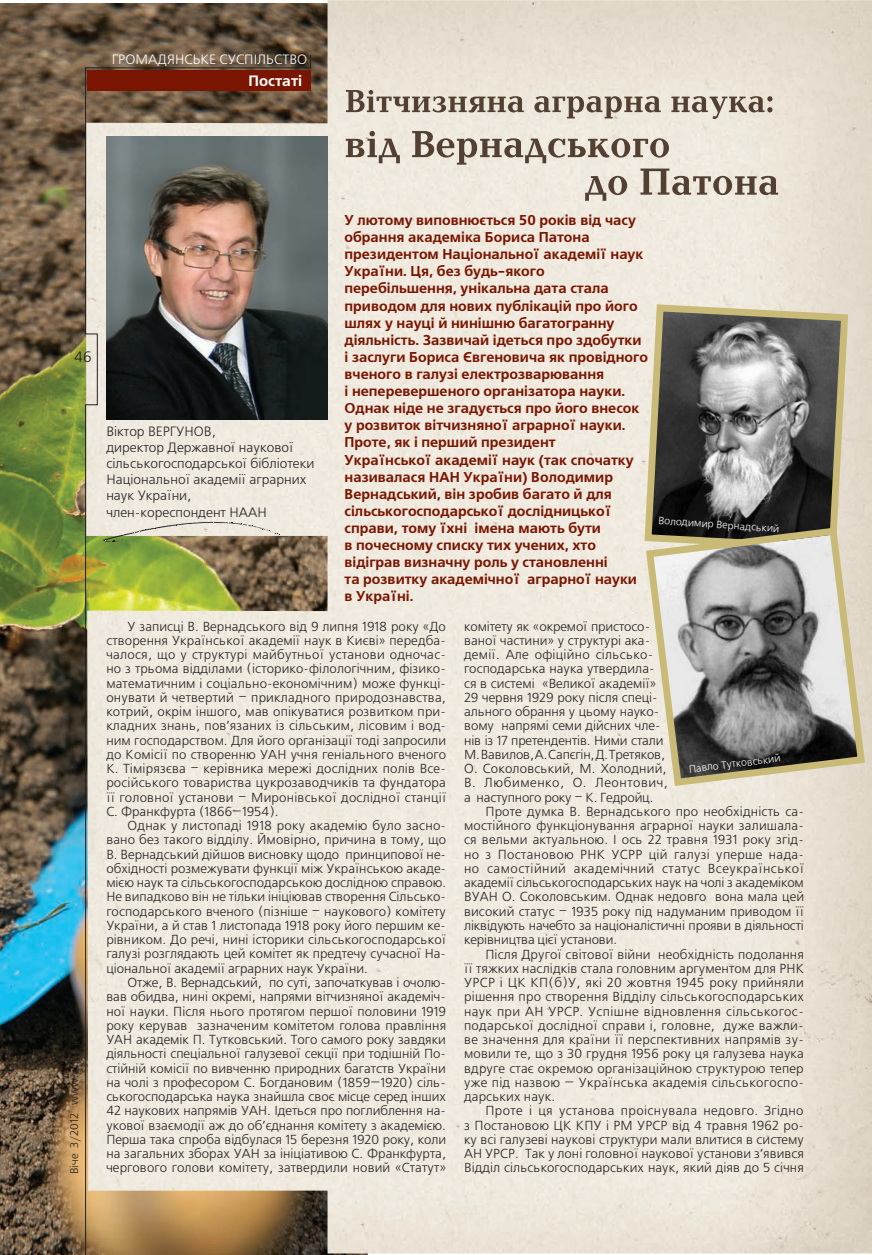
<style>
.page{position:relative;width:872px;height:1255px;background:#fff}
.page>*{position:absolute;margin:0;border:0;box-sizing:border-box;transform-origin:0 0}
.rubrica_left{font:700 15px "Free Set C";color:#fff}
.foto{font:15px "Free Set C";color:#231f20}
.vrez{font:700 14.25px/17.1px "Free Set C";color:#791500}
.author{font:13.5px/16.2px "Free Set C";color:#231f20}
.rubrica_right{font:13.5px "Free Set C";color:#fff}
.text_freeset{font:13.05px/14.2px "Free Set C";color:#231f20;text-align:justify}
.t1{font:11.25px "Free Set C";color:#231f20}
.foto-2{font:10.5px "Free Set C";color:#fff}
</style>
<div class="page">
<img style="left:0;top:3px;width:368px;height:1251px">
<img style="left:86px;top:0;width:786px;height:1253px">
<svg style="left:346px;top:131px;width:432px;height:70px;background:#d6cfc3"></svg>
<svg style="left:346px;top:90px;width:426px;height:29px;background:#c4baae"></svg>
<img style="left:311px;top:136px;width:16px;height:283px">
<svg style="left:641px;top:301px;width:210px;height:253px;background:#7e7c74"></svg>
<svg style="left:642px;top:523px;width:226px;height:266px;background:#a39f96"></svg>
<svg style="left:84px;top:55px;width:227px;height:1199px;background:#bcb4a3"></svg>
<p class="rubrica_right" style="left:112px;top:52px;width:197px">ГРОМАДЯНСЬКЕ СУСПІЛЬСТВО</p>
<p class="rubrica_left" style="left:248px;top:72px;width:55px">Постаті</p>
<p class="foto" style="left:74px;top:349px;width:19px">46</p>
<p class="t1" style="left:68px;top:1174px;width:149px;rotate:-90deg">Віче 3/2012 www.viche.info</p>
<p class="author" style="left:106px;top:423px;width:111px">Віктор ВЕРГУНОВ,</p>
<p class="author" style="left:106px;top:439px;width:189px">директор Державної наукової</p>
<p class="author" style="left:106px;top:456px;width:210px">сільськогосподарської бібліотеки</p>
<p class="author" style="left:106px;top:472px;width:202px">Національної академії аграрних наук України,</p>
<p class="author" style="left:106px;top:504px;width:162px">член-кореспондент НААН</p>
<p class="vrez" style="left:344px;top:212px;width:305px">У лютому виповнюється 50 років від часу обрання академіка Бориса Патона президентом Національної академії наук України. Ця, без будь-якого перебільшення, унікальна дата стала приводом для нових публікацій про його шлях у науці й нинішню багатогранну діяльність. Зазвичай ідеться про здобутки і заслуги Бориса Євгеновича як провідного вченого в галузі електрозварювання<br>і неперевершеного організатора науки.<br>Однак ніде не згадується про його внесок у розвиток вітчизняної аграрної науки.<br>Проте, як і перший президент<br>Української академії наук (так спочатку називалася НАН України) Володимир Вернадський, він зробив багато й для сільськогосподарської дослідницької справи, тому їхні імена мають бути<br>в почесному списку тих учених, хто відіграв визначну роль у становленні<br>та розвитку академічної аграрної науки в Україні.</p>
<p class="foto-2" style="left:658px;top:514px;width:123px;rotate:4deg">Володимир Вернадський</p>
<p class="text_freeset" style="left:106px;top:619px;width:341px;text-indent:21px">У записці В. Вернадського від 9 липня 1918 року «До створення Української академії наук в Києві» передба&shy;чалося, що у структурі майбутньої установи одночас&shy;но з трьома відділами (історико-філологічним, фізико&shy;математичним і соціально-економічним) може функці&shy;онувати й четвертий – прикладного природознавства, котрий, окрім іншого, мав опікуватися розвитком при&shy;кладних знань, пов’язаних із сільським, лісовим і вод&shy;ним господарством. Для його організації тоді запросили до Комісії по створенню УАН учня геніального вченого К. Тімірязєва – керівника мережі дослідних полів Все&shy;російського товариства цукрозаводчиків та фундатора її головної установи – Миронівської дослідної станції С. Франкфурта (1866—1954).</p>
<p class="text_freeset" style="left:106px;top:819px;width:341px;text-indent:21px">Однак у листопаді 1918 року академію було засно&shy;вано без такого відділу. Ймовірно, причина в тому, що В. Вернадський дійшов висновку щодо принципової не&shy;обхідності розмежувати функції між Українською акаде&shy;мією наук та сільськогосподарською дослідною справою.<br>Не випадково він не тільки ініціював створення Сільсько&shy;господарського вченого (пізніше – наукового) комітету України, а й став 1 листопада 1918 року його першим ке&shy;рівником. До речі, нині історики сільськогосподарської галузі розглядають цей комітет як предтечу сучасної На&shy;ціональної академії аграрних наук України.</p>
<p class="text_freeset" style="left:106px;top:975px;width:341px;text-indent:21px">Отже, В. Вернадський, по суті, започаткував і очолю&shy;вав обидва, нині окремі, напрями вітчизняної академіч&shy;ної науки. Після нього протягом першої половини 1919 року керував зазначеним комітетом голова правління УАН академік П. Тутковський. Того самого року завдяки діяльності спеціальної галузевої секції при тодішній По&shy;стійній комісії по вивченню природних багатств України на чолі з професором С. Богдановим (1859—1920) сіль&shy;ськогосподарська наука знайшла своє місце серед інших 42 наукових напрямів УАН. Ідеться про поглиблення на&shy;укової взаємодії аж до об’єднання комітету з академією.<br>Перша така спроба відбулася 15 березня 1920 року, коли на загальних зборах УАН за ініціативою С. Франкфурта, чергового голови комітету, затвердили новий «Статут»</p>
<p class="text_freeset" style="left:464px;top:619px;width:205px;text-align:left">комітету як «окремої пристосо&shy;ваної частини» у структурі ака&shy;демії. Але офіційно сільсько&shy;господарська наука утвердила&shy;ся в системі «Великої академії»<br>29 червня 1929 року після спеці&shy;ального обрання у цьому науко&shy;вому напрямі семи дійсних чле&shy;нів із 17 претендентів. Ними стали<br>М. Вавилов, А. Сапєгін, Д. Третяков,<br>О. Соколовський, М. Холодний,<br>В. Любименко, О. Леонтович, а наступного року – К. Гедройц.</p>
<p class="text_freeset" style="left:464px;top:805px;width:341px;text-indent:21px">Проте думка В. Вернадського про необхідність са&shy;мостійного функціонування аграрної науки залишала&shy;ся вельми актуальною. І ось 22 травня 1931 року згід&shy;но з Постановою РНК УСРР цій галузі уперше нада&shy;но самостійний академічний статус Всеукраїнської академії сільськогосподарських наук на чолі з академіком ВУАН О. Соколовським. Однак недовго вона мала цей високий статус – 1935 року під надуманим приводом її ліквідують начебто за націоналістичні прояви в діяльності керівництва цієї установи.</p>
<p class="text_freeset" style="left:464px;top:947px;width:341px;text-indent:21px">Після Другої світової війни необхідність подолання її тяжких наслідків стала головним аргументом для РНК УРСР і ЦК КП(б)У, які 20 жовтня 1945 року прийняли рішення про створення Відділу сільськогосподарських наук при АН УРСР. Успішне відновлення сільськогос&shy;подарської дослідної справи і, головне, дуже важли&shy;ве значення для країни її перспективних напрямів зу&shy;мовили те, що з 30 грудня 1956 року ця галузева наука вдруге стає окремою організаційною структурою тепер уже під назвою — Українська академія сільськогоспо&shy;дарських наук.</p>
<p class="text_freeset" style="left:464px;top:1104px;width:341px;text-indent:21px">Проте і ця установа проіснувала недовго. Згідно з Постановою ЦК КПУ і РМ УРСР від 4 травня 1962 ро&shy;ку всі галузеві наукові структури мали влитися в систему АН УРСР. Так у лоні головної наукової установи з’явився Відділ сільськогосподарських наук, який діяв до 5 січня</p>
<p class="foto-2" style="left:688px;top:763px;width:94px;rotate:-7deg">Павло Тутковський</p>
</div>
